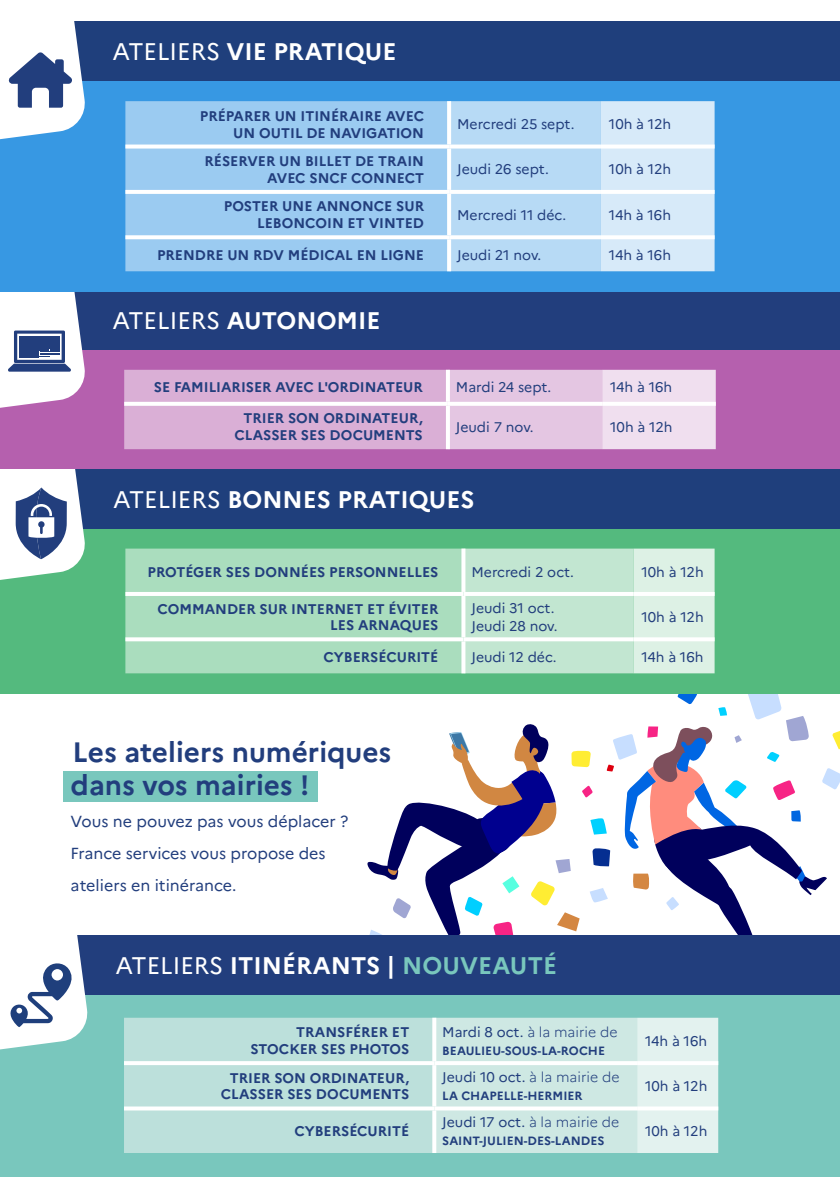
<style>
.page{position:relative;width:840px;height:1191px;background:#fff}
.page>*{position:absolute;margin:0;border:0;box-sizing:border-box;transform-origin:0 0}
.t1{font:700 28px "Marianne";color:#223e7d}
.t2{font:700 24px "Marianne";color:#fff}
.t3{font:16px "Marianne";color:#223e7d}
.t4{font:700 14px/16.8px "Marianne";color:#223e7d;text-align:right}
.t5{font:14px "Marianne";color:#223e7d}
.t6{font:300 14px "Marianne";color:#223e7d}
.t7{font:700 12px "Marianne";color:#223e7d}
.s1{font-weight:400}
.s2{color:#79c7bd}
.s3{font-weight:300}
</style>
<div class="page">
<div style="left:0;top:935px;width:839px;height:241px;background:#79c7bd"></div>
<div style="left:2px;top:935px;width:837px;height:60px;background:#223e7d"></div>
<div style="left:124px;top:1017px;width:308px;height:136px;background:#bce0db"></div>
<svg style="left:436px;top:1017px;width:281px;height:136px;background:#d3eae6"></svg>
<svg style="left:432px;top:1017px;width:4px;height:44px"></svg>
<hr style="left:124px;top:1061px;width:310px;height:4px;background:#fff">
<hr style="left:434px;top:1061px;width:202px;height:4px;background:#fff">
<svg style="left:432px;top:1065px;width:4px;height:41px"></svg>
<hr style="left:636px;top:1061px;width:81px;height:4px;background:#fff">
<svg style="left:124px;top:1106px;width:310px;height:4px"></svg>
<svg style="left:434px;top:1106px;width:202px;height:4px"></svg>
<svg style="left:432px;top:1110px;width:4px;height:43px"></svg>
<svg style="left:636px;top:1106px;width:81px;height:4px"></svg>
<div style="left:0;top:470px;width:839px;height:223px;background:#54ba7e"></div>
<div style="left:0;top:469px;width:839px;height:59px;background:#1f3f7c"></div>
<div style="left:0;top:290px;width:839px;height:179px;background:#b560ae"></div>
<div style="left:0;top:290px;width:839px;height:60px;background:#223e7d"></div>
<div style="left:0;top:22px;width:839px;height:269px;background:#3798e3"></div>
<div style="left:0;top:21px;width:839px;height:60px;background:#1f3f7c"></div>
<svg style="left:124px;top:370px;width:591px;height:79px;background:#e0bede"></svg>
<hr style="left:601px;top:402px;width:114px;height:4px;background:#fff">
<svg style="left:445px;top:370px;width:4px;height:32px"></svg>
<svg style="left:124px;top:402px;width:323px;height:4px"></svg>
<hr style="left:447px;top:402px;width:154px;height:4px;background:#fff">
<svg style="left:445px;top:406px;width:4px;height:43px"></svg>
<div style="left:125px;top:101px;width:322px;height:170px;background:#9bcbf1"></div>
<svg style="left:451px;top:101px;width:263px;height:170px;background:#c4e0f6"></svg>
<svg style="left:600px;top:144px;width:114px;height:4px"></svg>
<hr style="left:600px;top:190px;width:114px;height:4px;background:#fff">
<hr style="left:600px;top:235px;width:114px;height:4px;background:#fff">
<hr style="left:447px;top:101px;width:4px;height:43px;background:#fff">
<svg style="left:125px;top:144px;width:324px;height:4px"></svg>
<svg style="left:449px;top:144px;width:151px;height:4px"></svg>
<hr style="left:447px;top:148px;width:4px;height:42px;background:#fff">
<hr style="left:125px;top:190px;width:324px;height:4px;background:#fff">
<hr style="left:449px;top:190px;width:151px;height:4px;background:#fff">
<hr style="left:447px;top:194px;width:4px;height:41px;background:#fff">
<svg style="left:125px;top:235px;width:324px;height:4px"></svg>
<svg style="left:449px;top:235px;width:151px;height:4px"></svg>
<hr style="left:447px;top:239px;width:4px;height:32px;background:#fff">
<svg style="left:0;top:291px;width:86px;height:289px"></svg>
<div style="left:125px;top:548px;width:225px;height:125px;background:#aaddbe"></div>
<svg style="left:350px;top:548px;width:489px;height:387px"></svg>
<svg style="left:461px;top:548px;width:4px;height:44px"></svg>
<hr style="left:125px;top:592px;width:338px;height:4px;background:#fff">
<hr style="left:463px;top:592px;width:170px;height:4px;background:#fff">
<svg style="left:461px;top:596px;width:4px;height:41px"></svg>
<hr style="left:633px;top:592px;width:81px;height:4px;background:#fff">
<svg style="left:125px;top:637px;width:338px;height:4px"></svg>
<svg style="left:463px;top:637px;width:170px;height:4px"></svg>
<svg style="left:461px;top:641px;width:4px;height:32px"></svg>
<hr style="left:633px;top:637px;width:81px;height:4px;background:#fff">
<svg style="left:0;top:21px;width:85px;height:119px"></svg>
<div style="left:63px;top:771px;width:254px;height:30px;background:#79c7bd"></div>
<svg style="left:0;top:935px;width:88px;height:115px"></svg>
<p class="t2" style="left:112px;top:37px;width:285px"><span class="s1">ATELIERS</span> VIE PRATIQUE</p>
<p class="t4" style="left:200px;top:107px;width:225px">PRÉPARER UN ITINÉRAIRE AVEC</p>
<p class="t4" style="left:233px;top:124px;width:192px">UN OUTIL DE NAVIGATION</p>
<p class="t4" style="left:204px;top:153px;width:221px">RÉSERVER UN BILLET DE TRAIN</p>
<p class="t4" style="left:267px;top:169px;width:158px">AVEC SNCF CONNECT</p>
<p class="t4" style="left:223px;top:198px;width:202px">POSTER UNE ANNONCE SUR</p>
<p class="t4" style="left:257px;top:215px;width:168px">LEBONCOIN ET VINTED</p>
<p class="t5" style="left:457px;top:116px;width:119px">Mercredi 25 sept.</p>
<p class="t5" style="left:608px;top:116px;width:64px">10h à 12h</p>
<p class="t5" style="left:457px;top:161px;width:93px">Jeudi 26 sept.</p>
<p class="t5" style="left:608px;top:161px;width:64px">10h à 12h</p>
<p class="t5" style="left:457px;top:206px;width:110px">Mercredi 11 déc.</p>
<p class="t5" style="left:608px;top:206px;width:64px">14h à 16h</p>
<p class="t4" style="left:157px;top:246px;width:268px">PRENDRE UN RDV MÉDICAL EN LIGNE</p>
<p class="t5" style="left:457px;top:246px;width:86px">Jeudi 21 nov.</p>
<p class="t5" style="left:608px;top:246px;width:64px">14h à 16h</p>
<p class="t2" style="left:112px;top:306px;width:269px"><span class="s1">ATELIERS</span> AUTONOMIE</p>
<p class="t4" style="left:154px;top:379px;width:270px">SE FAMILIARISER AVEC L'ORDINATEUR</p>
<p class="t5" style="left:455px;top:378px;width:97px">Mardi 24 sept.</p>
<p class="t5" style="left:609px;top:378px;width:64px">14h à 16h</p>
<p class="t4" style="left:243px;top:410px;width:181px">TRIER SON ORDINATEUR,</p>
<p class="t4" style="left:234px;top:427px;width:190px">CLASSER SES DOCUMENTS</p>
<p class="t5" style="left:455px;top:418px;width:79px">Jeudi 7 nov.</p>
<p class="t5" style="left:609px;top:418px;width:64px">10h à 12h</p>
<p class="t2" style="left:113px;top:484px;width:363px"><span class="s1">ATELIERS</span> BONNES PRATIQUES</p>
<p class="t4" style="left:147px;top:563px;width:292px">PROTÉGER SES DONNÉES PERSONNELLES</p>
<p class="t5" style="left:471px;top:563px;width:104px">Mercredi 2 oct.</p>
<p class="t5" style="left:641px;top:563px;width:64px">10h à 12h</p>
<p class="t4" style="left:157px;top:600px;width:282px">COMMANDER SUR INTERNET ET ÉVITER<br>LES ARNAQUES</p>
<p class="t5" style="left:471px;top:599px;width:84px">Jeudi 31 oct.</p>
<p class="t5" style="left:641px;top:608px;width:64px">10h à 12h</p>
<p class="t5" style="left:471px;top:617px;width:87px">Jeudi 28 nov.</p>
<p class="t4" style="left:323px;top:648px;width:116px">CYBERSÉCURITÉ</p>
<p class="t5" style="left:471px;top:648px;width:87px">Jeudi 12 déc.</p>
<p class="t5" style="left:641px;top:648px;width:64px">14h à 16h</p>
<p class="t1" style="left:73px;top:735px;width:320px">Les ateliers numériques</p>
<p class="t1" style="left:71px;top:768px;width:240px">dans vos mairies !</p>
<p class="t3" style="left:71px;top:812px;width:279px">Vous ne pouvez pas vous déplacer ?</p>
<p class="t3" style="left:71px;top:844px;width:256px">France services vous propose des</p>
<p class="t3" style="left:71px;top:876px;width:167px">ateliers en itinérance.</p>
<p class="t2" style="left:115px;top:951px;width:442px"><span class="s1">ATELIERS</span> ITINÉRANTS | <span class="s2">NOUVEAUTÉ</span></p>
<p class="t4" style="left:296px;top:1023px;width:114px">TRANSFÉRER ET</p>
<p class="t4" style="left:250px;top:1040px;width:160px">STOCKER SES PHOTOS</p>
<p class="t4" style="left:230px;top:1069px;width:181px">TRIER SON ORDINATEUR,</p>
<p class="t4" style="left:221px;top:1086px;width:190px">CLASSER SES DOCUMENTS</p>
<p class="t4" style="left:294px;top:1122px;width:116px">CYBERSÉCURITÉ</p>
<p class="t6" style="left:442px;top:1023px;width:177px"><span class="s1">Mardi 8 oct.</span> à la mairie de</p>
<p class="t7" style="left:442px;top:1043px;width:164px">BEAULIEU-SOUS-LA-ROCHE</p>
<p class="t5" style="left:442px;top:1068px;width:179px">Jeudi 10 oct. <span class="s3">à la mairie de</span></p>
<p class="t7" style="left:442px;top:1088px;width:142px">LA CHAPELLE-HERMIER</p>
<p class="t5" style="left:442px;top:1113px;width:178px">Jeudi 17 oct. <span class="s3">à la mairie de</span></p>
<p class="t7" style="left:442px;top:1133px;width:164px">SAINT-JULIEN-DES-LANDES</p>
<p class="t5" style="left:644px;top:1032px;width:64px">14h à 16h</p>
<p class="t5" style="left:644px;top:1077px;width:64px">10h à 12h</p>
<p class="t5" style="left:644px;top:1122px;width:64px">10h à 12h</p>
</div>
